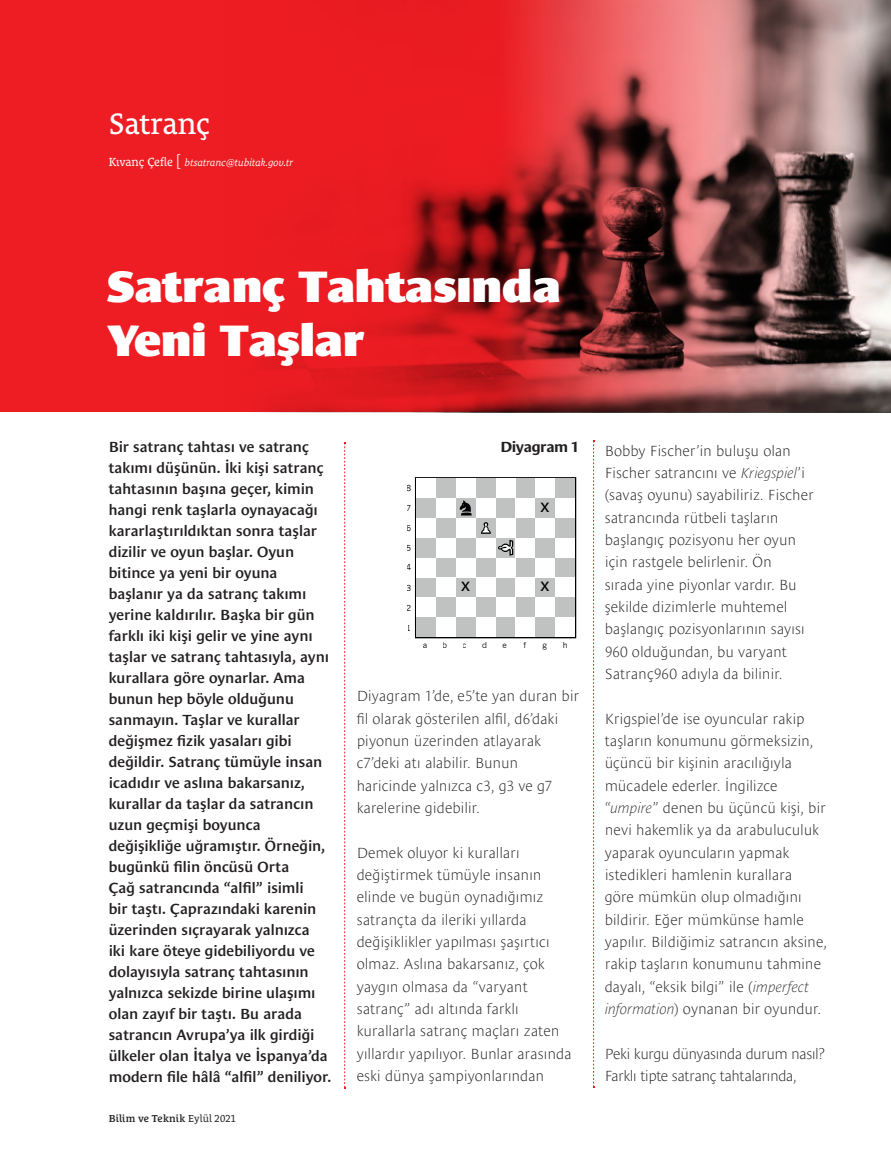
<style>
.page{position:relative;width:891px;height:1168px;background:#fff}
.page>*{position:absolute;margin:0;border:0;box-sizing:border-box;transform-origin:0 0}
.t1{font:900 45px/54px "Le Monde Sans Pro";letter-spacing:-.005em;color:#fff}
.t2{font:30px "Le Monde Courrier Pro";color:#fff}
.t3{font:19.35px "Myriad Pro";color:#000002}
.t4{font:300 expanded 15px/22.4px "Le Monde Sans Pro";letter-spacing:-.015em;color:#231f20}
.t5{font:600 15px/21px "Le Monde Sans Pro";color:#231f20}
.t6{font:300 expanded 15px/22.4px "Le Monde Sans Pro";letter-spacing:-.04em;color:#231f20}
.t7{font:700 15px "Le Monde Sans Pro";letter-spacing:-.03em;color:#231f20}
.t8{font:italic 10.35px "Le Monde Courrier Pro";color:#fff}
.t9{font:600 10.35px "Le Monde Courrier Pro";letter-spacing:.01em;color:#231f20}
.t10{font:8.1px "News Gothic";color:#000002}
.s1{font-style:normal;font-size:12px}
.s2{font-family:"Le Monde Sans Pro";font-weight:300;font-style:normal;font-size:16.2px}
.s3{font-weight:400}
.s4{font-style:italic}
</style>
<div class="page">
<div style="left:415px;top:477px;width:161px;height:161px;border:3px solid #000002"></div>
<div style="left:416px;top:498px;width:20px;height:20px;background:#c0c1c1"></div>
<div style="left:416px;top:538px;width:20px;height:20px;background:#c0c1c1"></div>
<div style="left:416px;top:577px;width:20px;height:20px;background:#c0c1c1"></div>
<div style="left:416px;top:617px;width:20px;height:20px;background:#c0c1c1"></div>
<div style="left:436px;top:478px;width:20px;height:20px;background:#c0c1c1"></div>
<div style="left:436px;top:518px;width:20px;height:20px;background:#c0c1c1"></div>
<div style="left:436px;top:558px;width:20px;height:19px;background:#c0c1c1"></div>
<div style="left:436px;top:597px;width:20px;height:20px;background:#c0c1c1"></div>
<div style="left:456px;top:498px;width:19px;height:20px;background:#c0c1c1"></div>
<div style="left:456px;top:538px;width:19px;height:20px;background:#c0c1c1"></div>
<div style="left:456px;top:577px;width:19px;height:20px;background:#c0c1c1"></div>
<div style="left:456px;top:617px;width:19px;height:20px;background:#c0c1c1"></div>
<div style="left:475px;top:478px;width:20px;height:20px;background:#c0c1c1"></div>
<div style="left:475px;top:518px;width:20px;height:20px;background:#c0c1c1"></div>
<div style="left:475px;top:558px;width:20px;height:19px;background:#c0c1c1"></div>
<div style="left:475px;top:597px;width:20px;height:20px;background:#c0c1c1"></div>
<div style="left:495px;top:498px;width:20px;height:20px;background:#c0c1c1"></div>
<svg style="left:496px;top:538px;width:19px;height:20px"></svg>
<div style="left:495px;top:577px;width:20px;height:20px;background:#c0c1c1"></div>
<div style="left:495px;top:617px;width:20px;height:20px;background:#c0c1c1"></div>
<div style="left:515px;top:478px;width:20px;height:20px;background:#c0c1c1"></div>
<div style="left:515px;top:518px;width:20px;height:20px;background:#c0c1c1"></div>
<div style="left:515px;top:558px;width:20px;height:19px;background:#c0c1c1"></div>
<div style="left:515px;top:597px;width:20px;height:20px;background:#c0c1c1"></div>
<div style="left:535px;top:498px;width:20px;height:20px;background:#c0c1c1"></div>
<div style="left:535px;top:538px;width:20px;height:20px;background:#c0c1c1"></div>
<div style="left:535px;top:577px;width:20px;height:20px;background:#c0c1c1"></div>
<div style="left:535px;top:617px;width:20px;height:20px;background:#c0c1c1"></div>
<div style="left:555px;top:478px;width:19px;height:20px;background:#c0c1c1"></div>
<div style="left:555px;top:518px;width:19px;height:20px;background:#c0c1c1"></div>
<div style="left:555px;top:558px;width:19px;height:19px;background:#c0c1c1"></div>
<div style="left:555px;top:597px;width:19px;height:20px;background:#c0c1c1"></div>
<div style="left:416px;top:478px;width:20px;height:20px;background:#fff"></div>
<div style="left:416px;top:518px;width:20px;height:20px;background:#fff"></div>
<div style="left:416px;top:558px;width:20px;height:19px;background:#fff"></div>
<div style="left:416px;top:597px;width:20px;height:20px;background:#fff"></div>
<div style="left:436px;top:617px;width:20px;height:20px;background:#fff"></div>
<div style="left:456px;top:478px;width:19px;height:20px;background:#fff"></div>
<div style="left:475px;top:617px;width:20px;height:20px;background:#fff"></div>
<div style="left:495px;top:478px;width:20px;height:20px;background:#fff"></div>
<div style="left:515px;top:617px;width:20px;height:20px;background:#fff"></div>
<div style="left:535px;top:478px;width:20px;height:20px;background:#fff"></div>
<div style="left:555px;top:498px;width:19px;height:20px;background:#fff"></div>
<div style="left:555px;top:538px;width:19px;height:20px;background:#fff"></div>
<div style="left:555px;top:577px;width:19px;height:20px;background:#fff"></div>
<div style="left:555px;top:617px;width:19px;height:20px;background:#fff"></div>
<svg style="left:459px;top:500px;width:12px;height:15px"></svg>
<svg style="left:498px;top:540px;width:15px;height:16px"></svg>
<svg style="left:481px;top:522px;width:9px;height:12px"></svg>
<svg style="left:593px;top:440px;width:1px;height:648px"></svg>
<svg style="left:344px;top:442px;width:1px;height:646px"></svg>
<img style="left:0;top:0;width:890px;height:412px">
<h2 class="t2" style="left:109px;top:99px;width:103px">Satranç</h2>
<p class="t8" style="left:109px;top:154px;width:186px"><span class="s1">Kıvanç Çefle</span> <span class="s2">[</span> btsatranc@tubitak.gov.tr</p>
<h1 class="t1" style="left:107px;top:256px;width:455px">Satranç Tahtasında<br>Yeni Taşlar</h1>
<p class="t5" style="left:109px;top:434px;width:224px">Bir satranç tahtası ve satranç takımı düşünün. İki kişi satranç tahtasının başına geçer, kimin hangi renk taşlarla oynayacağı kararlaştırıldıktan sonra taşlar dizilir ve oyun başlar. Oyun bitince ya yeni bir oyuna başlanır ya da satranç takımı yerine kaldırılır. Başka bir gün farklı iki kişi gelir ve yine aynı taşlar ve satranç tahtasıyla, aynı kurallara göre oynarlar. Ama bunun hep böyle olduğunu sanmayın. Taşlar ve kurallar değişmez fizik yasaları gibi değildir. Satranç tümüyle insan icadıdır ve aslına bakarsanız, kurallar da taşlar da satrancın uzun geçmişi boyunca değişikliğe uğramıştır. Örneğin, bugünkü filin öncüsü Orta<br>Çağ satrancında “alfil” isimli<br>bir taştı. Çaprazındaki karenin üzerinden sıçrayarak yalnızca<br>iki kare öteye gidebiliyordu ve dolayısıyla satranç tahtasının yalnızca sekizde birine ulaşımı olan zayıf bir taştı. Bu arada satrancın Avrupa’ya ilk girdiği ülkeler olan İtalya ve İspanya’da modern file hâlâ “alfil” deniliyor.</p>
<p class="t7" style="left:500px;top:435px;width:80px">Diyagram 1</p>
<p class="t10" style="left:407px;top:483px;width:7px">8</p>
<p class="t3" style="left:540px;top:494px;width:10px">x</p>
<p class="t10" style="left:407px;top:503px;width:7px">7</p>
<p class="t10" style="left:407px;top:524px;width:7px">6</p>
<p class="t10" style="left:407px;top:543px;width:7px">5</p>
<p class="t10" style="left:407px;top:563px;width:7px">4</p>
<p class="t3" style="left:461px;top:573px;width:10px">x</p>
<p class="t3" style="left:540px;top:573px;width:10px">x</p>
<p class="t10" style="left:407px;top:583px;width:7px">3</p>
<p class="t10" style="left:407px;top:603px;width:7px">2</p>
<p class="t10" style="left:407px;top:624px;width:7px">1</p>
<p class="t10" style="left:443px;top:640px;width:6px">b</p>
<p class="t10" style="left:462px;top:640px;width:6px">c</p>
<p class="t10" style="left:482px;top:640px;width:6px">d</p>
<p class="t10" style="left:502px;top:640px;width:6px">e</p>
<p class="t10" style="left:523px;top:640px;width:4px">f</p>
<p class="t10" style="left:542px;top:640px;width:6px">g</p>
<p class="t10" style="left:562px;top:640px;width:6px">h</p>
<p class="t10" style="left:422px;top:640px;width:6px">a</p>
<p class="t4" style="left:356px;top:683px;width:224px">Diyagram 1’de, e5’te yan duran bir fil olarak gösterilen alfil, d6’daki piyonun üzerinden atlayarak c7’deki atı alabilir. Bunun haricinde yalnızca c3, g3 ve g7 karelerine gidebilir.</p>
<p class="t4" style="left:356px;top:839px;width:216px">Demek oluyor ki kuralları değiştirmek tümüyle insanın elinde ve bugün oynadığımız satrançta da ileriki yıllarda değişiklikler yapılması şaşırtıcı olmaz. Aslına bakarsanız, çok yaygın olmasa da “varyant satranç” adı altında farklı kurallarla satranç maçları zaten yıllardır yapılıyor. Bunlar arasında eski dünya şampiyonlarından</p>
<p class="t9" style="left:109px;top:1110px;width:129px">Bilim ve Teknik <span class="s3">Eylül 2021</span></p>
<p class="t4" style="left:604px;top:438px;width:210px">Bobby Fischer’in buluşu olan<br>Fischer satrancını ve <span class="s4">Kriegspiel</span>’i (savaş oyunu) sayabiliriz. Fischer satrancında rütbeli taşların başlangıç pozisyonu her oyun için rastgele belirlenir. Ön sırada yine piyonlar vardır. Bu şekilde dizimlerle muhtemel başlangıç pozisyonlarının sayısı<br>960 olduğundan, bu varyant<br>Satranç960 adıyla da bilinir.</p>
<p class="t4" style="left:604px;top:705px;width:224px">Krigspiel’de ise oyuncular rakip taşların konumunu görmeksizin, üçüncü bir kişinin aracılığıyla mücadele ederler. İngilizce “<span class="s4">umpire</span>” denen bu üçüncü kişi, bir nevi hakemlik ya da arabuluculuk yaparak oyuncuların yapmak istedikleri hamlenin kurallara<br>göre mümkün olup olmadığını bildirir. Eğer mümkünse hamle yapılır. Bildiğimiz satrancın aksine, rakip taşların konumunu tahmine dayalı, “eksik bilgi” ile (<span class="s4">imperfect information</span>) oynanan bir oyundur.</p>
<p class="t6" style="left:604px;top:1040px;width:222px">Peki kurgu dünyasında durum nasıl?<br>Farklı tipte satranç tahtalarında,</p>
</div>
